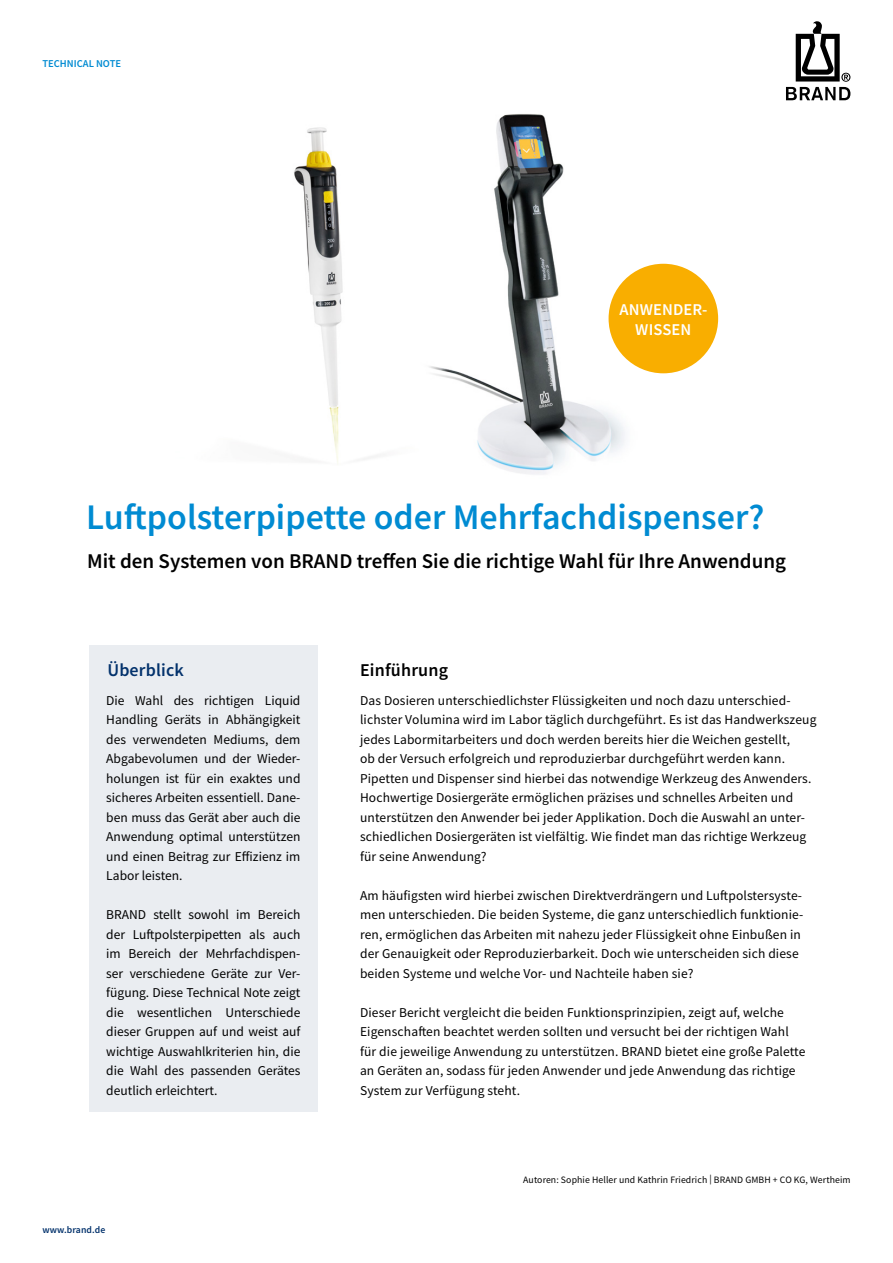
<style>
.page{position:relative;width:893px;height:1263px;background:#fff}
.page>*{position:absolute;margin:0;border:0;box-sizing:border-box;transform-origin:0 0}
.t1{font:600 36px "Source Sans Pro";color:#008bd2}
.t2{font:600 21px "Source Sans Pro";color:#000}
.t3{font:600 18px "Source Sans Pro";letter-spacing:.01em;color:#000}
.t4{font:600 18px "Source Sans Pro";letter-spacing:.01em;color:#03326c}
.t5{font:600 16.5px/19.8px "Source Sans Pro";letter-spacing:.01em;color:#fff;text-align:center}
.t6{font:13.5px/19.5px "Source Sans Pro";letter-spacing:.01em;color:#000}
.t7{font:600 10.5px "Source Sans Pro";color:#008bd2}
.t8{font:9.75px "Source Sans Pro";letter-spacing:.01em;color:#000}
.t9{font:600 9.75px "Source Sans Pro";letter-spacing:.01em;color:#03326c}
</style>
<div class="page">
<svg style="left:786px;top:21px;width:64px;height:79px"></svg>
<img style="left:429px;top:114px;width:214px;height:360px">
<img style="left:294px;top:127px;width:84px;height:337px">
<div style="left:89px;top:645px;width:228px;height:467px;background:#eaedf1"></div>
<div style="left:609px;top:264px;width:109px;height:109px;background:#f9ae00;border-radius:50%"></div>
<p class="t7" style="left:43px;top:57px;width:80px">TECHNICAL NOTE</p>
<p class="t5" style="left:619px;top:299px;width:90px">ANWENDER-<br>WISSEN</p>
<h1 class="t1" style="left:86px;top:494px;width:680px">Luftpolsterpipette oder Mehrfachdispenser?</h1>
<h2 class="t2" style="left:87px;top:548px;width:700px">Mit den Systemen von BRAND treffen Sie die richtige Wahl für Ihre Anwendung</h2>
<h3 class="t4" style="left:107px;top:658px;width:78px">Überblick</h3>
<h3 class="t3" style="left:360px;top:658px;width:90px">Einführung</h3>
<p class="t6" style="left:106px;top:690px;width:196px;text-align:justify">Die Wahl des richtigen Liquid Handling Geräts in Abhängigkeit des verwendeten Mediums, dem Abgabevolumen und der Wieder&shy;holungen ist für ein exaktes und sicheres Arbeiten essentiell. Dane&shy;ben muss das Gerät aber auch die Anwendung optimal unterstützen und einen Beitrag zur Effizienz im Labor leisten.</p>
<p class="t6" style="left:106px;top:905px;width:196px;text-align:justify">BRAND stellt sowohl im Bereich der Luftpolsterpipetten als auch im Bereich der Mehrfachdispen&shy;ser verschiedene Geräte zur Ver&shy;fügung. Diese Technical Note zeigt die wesentlichen Unterschiede dieser Gruppen auf und weist auf wichtige Auswahlkriterien hin, die die Wahl des passenden Gerätes deutlich erleichtert.</p>
<p class="t9" style="left:43px;top:1223px;width:64px">www.brand.de</p>
<p class="t6" style="left:360px;top:690px;width:458px">Das Dosieren unterschiedlichster Flüssigkeiten und noch dazu unterschied&shy;lichster Volumina wird im Labor täglich durchgeführt. Es ist das Handwerkszeug jedes Labormitarbeiters und doch werden bereits hier die Weichen gestellt,<br>ob der Versuch erfolgreich und reproduzierbar durchgeführt werden kann.<br>Pipetten und Dispenser sind hierbei das notwendige Werkzeug des Anwenders.<br>Hochwertige Dosiergeräte ermöglichen präzises und schnelles Arbeiten und unterstützen den Anwender bei jeder Applikation. Doch die Auswahl an unter&shy;schiedlichen Dosiergeräten ist vielfältig. Wie findet man das richtige Werkzeug für seine Anwendung?</p>
<p class="t6" style="left:360px;top:885px;width:445px">Am häufigsten wird hierbei zwischen Direktverdrängern und Luftpolstersyste&shy;men unterschieden. Die beiden Systeme, die ganz unterschiedlich funktionie&shy;ren, ermöglichen das Arbeiten mit nahezu jeder Flüssigkeit ohne Einbußen in der Genauigkeit oder Reproduzierbarkeit. Doch wie unterscheiden sich diese beiden Systeme und welche Vor- und Nachteile haben sie?</p>
<p class="t6" style="left:360px;top:1002px;width:447px">Dieser Bericht vergleicht die beiden Funktionsprinzipien, zeigt auf, welche Eigenschaften beachtet werden sollten und versucht bei der richtigen Wahl für die jeweilige Anwendung zu unterstützen. BRAND bietet eine große Palette an Geräten an, sodass für jeden Anwender und jede Anwendung das richtige System zur Verfügung steht.</p>
<p class="t8" style="left:523px;top:1173px;width:329px">Autoren: Sophie Heller und Kathrin Friedrich | BRAND GMBH + CO KG, Wertheim</p>
</div>
